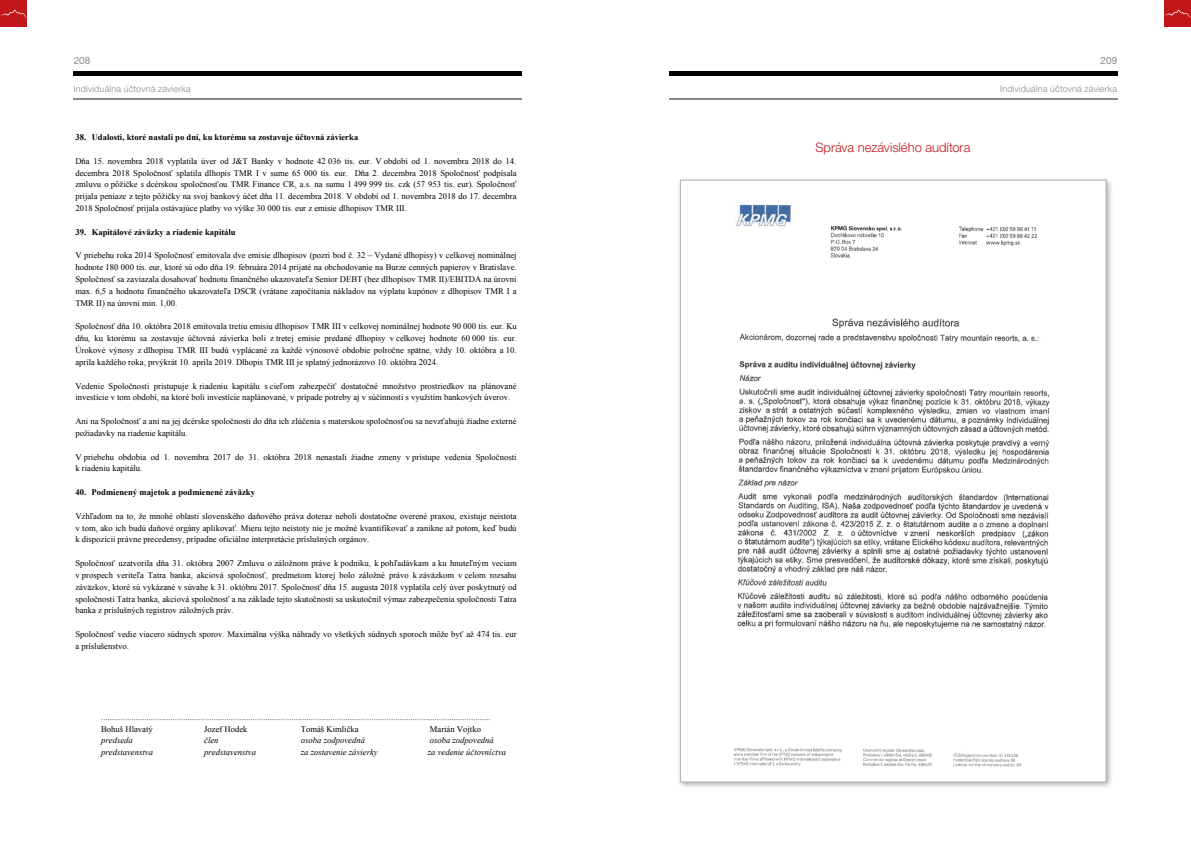
<style>
.page{position:relative;width:1191px;height:842px;background:#fff}
.page>*{position:absolute;margin:0;border:0;box-sizing:border-box;transform-origin:0 0}
.t1{font:300 13px "Helvetica Neue LT Pro";letter-spacing:-.005em;color:#c11718}
.t2{font:10px "Helvetica Neue LT Pro";color:#878787}
.t3{font:300 9px "Helvetica Neue LT Pro";letter-spacing:.02em;color:#878787}
.t4{font:8.6px/11.8px "Times New Roman";color:#000;text-align:justify}
.t5{font:700 8.6px "Times New Roman";color:#000}
.t6{font:italic 8.6px "Times New Roman";color:#000}
</style>
<div class="page">
<hr style="left:74px;top:71px;width:448px;height:4px;background:#000">
<hr style="left:74px;top:99px;width:448px;height:1px;background:#878787">
<hr style="left:669px;top:99px;width:448px;height:1px;background:#878787">
<hr style="left:669px;top:71px;width:448px;height:4px;background:#000">
<div style="left:1163px;top:0;width:28px;height:27px;background:#c11718"></div>
<svg style="left:1164px;top:10px;width:26px;height:8px"></svg>
<div style="left:0;top:0;width:27px;height:27px;background:#c11718"></div>
<svg style="left:1px;top:10px;width:25px;height:8px"></svg>
<div style="left:676px;top:176px;width:437px;height:614px;background:#000;opacity:.35"></div>
<img style="left:682px;top:182px;width:422px;height:598px">
<p class="t2" style="left:74px;top:54px;width:18px">208</p>
<p class="t2" style="left:1100px;top:54px;width:18px">209</p>
<p class="t3" style="left:74px;top:83px;width:119px">Individuálna účtovná závierka</p>
<p class="t3" style="left:1000px;top:83px;width:119px">Individuálna účtovná závierka</p>
<p class="t5" style="left:75px;top:131px;width:284px">38. Udalosti, ktoré nastali po dni, ku ktorému sa zostavuje účtovná závierka</p>
<p class="t4" style="left:75px;top:155px;width:443px">Dňa 15. novembra 2018 vyplatila úver od J&amp;T Banky v hodnote 42 036 tis. eur. V období od 1. novembra 2018 do 14. decembra 2018 Spoločnosť splatila dlhopis TMR I v sume 65 000 tis. eur. Dňa 2. decembra 2018 Spoločnosť podpísala zmluvu o pôžičke s dcérskou spoločnosťou TMR Finance CR, a.s. na sumu 1 499 999 tis. czk (57 953 tis. eur). Spoločnosť prijala peniaze z tejto pôžičky na svoj bankový účet dňa 11. decembra 2018. V období od 1. novembra 2018 do 17. decembra 2018 Spoločnosť prijala ostávajúce platby vo výške 30 000 tis. eur z emisie dlhopisov TMR III.</p>
<p class="t5" style="left:75px;top:226px;width:162px">39. Kapitálové záväzky a riadenie kapitálu</p>
<p class="t4" style="left:75px;top:249px;width:443px">V priebehu roka 2014 Spoločnosť emitovala dve emisie dlhopisov (pozri bod č. 32 – Vydané dlhopisy) v celkovej nominálnej hodnote 180 000 tis. eur, ktoré sú odo dňa 19. februára 2014 prijaté na obchodovanie na Burze cenných papierov v Bratislave.<br>Spoločnosť sa zaviazala dosahovať hodnotu finančného ukazovateľa Senior DEBT (bez dlhopisov TMR II)/EBITDA na úrovni max. 6,5 a hodnotu finančného ukazovateľa DSCR (vrátane započítania nákladov na výplatu kupónov z dlhopisov TMR I a TMR II) na úrovni min. 1,00.</p>
<p class="t4" style="left:75px;top:320px;width:443px">Spoločnosť dňa 10. októbra 2018 emitovala tretiu emisiu dlhopisov TMR III v celkovej nominálnej hodnote 90 000 tis. eur. Ku dňu, ku ktorému sa zostavuje účtovná závierka boli z tretej emisie predané dlhopisy v celkovej hodnote 60 000 tis. eur.<br>Úrokové výnosy z dlhopisu TMR III budú vyplácané za každé výnosové obdobie polročne spätne, vždy 10. októbra a 10. apríla každého roka, prvýkrát 10. apríla 2019. Dlhopis TMR III je splatný jednorázovo 10. októbra 2024.</p>
<p class="t4" style="left:75px;top:380px;width:443px">Vedenie Spoločnosti pristupuje k riadeniu kapitálu s cieľom zabezpečiť dostatočné množstvo prostriedkov na plánované investície v tom období, na ktoré boli investície naplánované, v prípade potreby aj v súčinnosti s využitím bankových úverov.</p>
<p class="t4" style="left:75px;top:415px;width:443px">Ani na Spoločnosť a ani na jej dcérske spoločnosti do dňa ich zlúčenia s materskou spoločnosťou sa nevzťahujú žiadne externé požiadavky na riadenie kapitálu.</p>
<p class="t4" style="left:75px;top:451px;width:443px">V priebehu obdobia od 1. novembra 2017 do 31. októbra 2018 nenastali žiadne zmeny v prístupe vedenia Spoločnosti k riadeniu kapitálu.</p>
<p class="t5" style="left:75px;top:486px;width:181px">40. Podmienený majetok a podmienené záväzky</p>
<p class="t4" style="left:75px;top:510px;width:443px">Vzhľadom na to, že mnohé oblasti slovenského daňového práva doteraz neboli dostatočne overené praxou, existuje neistota v tom, ako ich budú daňové orgány aplikovať. Mieru tejto neistoty nie je možné kvantifikovať a zanikne až potom, keď budú k dispozícii právne precedensy, prípadne oficiálne interpretácie príslušných orgánov.</p>
<p class="t4" style="left:75px;top:557px;width:443px">Spoločnosť uzatvorila dňa 31. októbra 2007 Zmluvu o záložnom práve k podniku, k pohľadávkam a ku hnuteľným veciam v prospech veriteľa Tatra banka, akciová spoločnosť, predmetom ktorej bolo záložné právo k záväzkom v celom rozsahu záväzkov, ktoré sú vykázané v súvahe k 31. októbru 2017. Spoločnosť dňa 15. augusta 2018 vyplatila celý úver poskytnutý od spoločnosti Tatra banka, akciová spoločnosť a na základe tejto skutočnosti sa uskutočnil výmaz zabezpečenia spoločnosti Tatra banka z príslušných registrov záložných práv.</p>
<p class="t4" style="left:75px;top:628px;width:443px">Spoločnosť vedie viacero súdnych sporov. Maximálna výška náhrady vo všetkých súdnych sporoch môže byť až 474 tis. eur a príslušenstvo.</p>
<p class="t4" style="left:101px;top:711px;width:391px">....................................................................................................................................................................................<br>Bohuš Hlavatý</p>
<p class="t4" style="left:204px;top:723px;width:45px">Jozef Hodek</p>
<p class="t4" style="left:301px;top:723px;width:59px">Tomáš Kimlička</p>
<p class="t4" style="left:430px;top:723px;width:53px">Marián Vojtko</p>
<p class="t6" style="left:101px;top:735px;width:33px">predseda</p>
<p class="t6" style="left:204px;top:735px;width:16px">člen</p>
<p class="t6" style="left:301px;top:735px;width:66px">osoba zodpovedná</p>
<p class="t6" style="left:430px;top:735px;width:66px">osoba zodpovedná</p>
<p class="t6" style="left:101px;top:746px;width:53px">predstavenstva</p>
<p class="t6" style="left:204px;top:746px;width:53px">predstavenstva</p>
<p class="t6" style="left:301px;top:746px;width:78px">za zostavenie závierky</p>
<p class="t6" style="left:428px;top:746px;width:80px">za vedenie účtovníctva</p>
<h1 class="t1" style="left:815px;top:140px;width:156px">Správa nezávislého audítora</h1>
</div>
